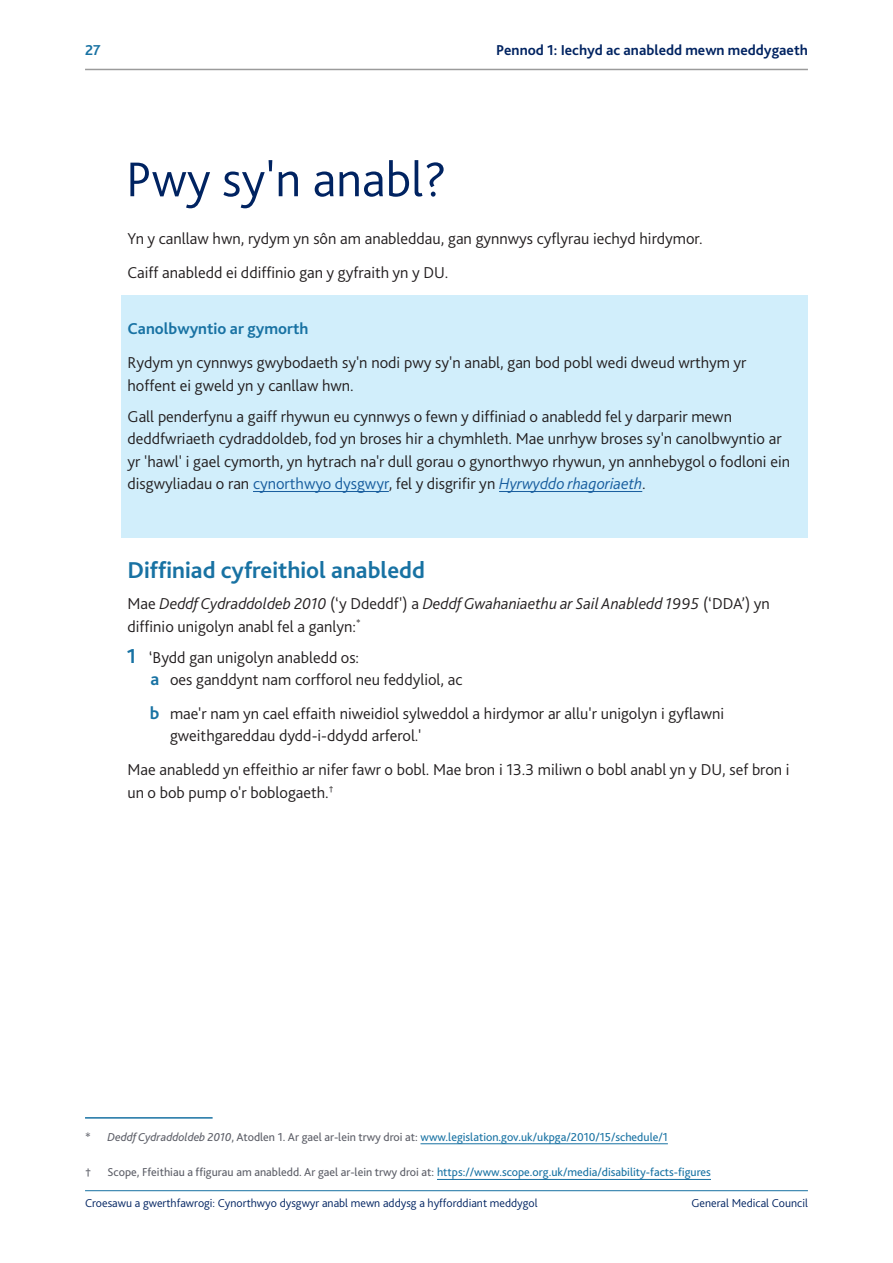
<style>
.page{position:relative;width:893px;height:1263px;background:#fff}
.page>*{position:absolute;margin:0;border:0;box-sizing:border-box;transform-origin:0 0}
.t1{font:300 51px "Bliss 2";color:#002361}
.t2{font:700 24px "Bliss 2";color:#1872a3}
.t3{font:300 16.5px/22.5px "Bliss 2";color:#231f20}
.t4{font:700 16.5px "Bliss 2";color:#1872a3}
.t5{font:700 15px "Bliss 2";color:#002361}
.t6{font:700 15px "Bliss 2";color:#1872a3}
.t7{font:12px "Bliss 2";color:#5d5f68}
.t8{font:12px "Bliss 2";color:#1872a3}
.t9{font:300 12px "Bliss 2";color:#002361}
.s1{color:#175d9e}
.s2{font-style:italic;color:#175d9e}
.s3{font-style:italic}
.s4{font-weight:700;font-size:21px;color:#1872a3}
.s5{font-weight:700;font-size:18px;color:#1872a3}
.s6{color:#5d5f68}
.s7{font-style:italic;color:#5d5f68}
.s8{color:#1872a3}
</style>
<div class="page">
<div style="left:121px;top:295px;width:687px;height:243px;background:#d1eefb"></div>
<hr style="left:85px;top:69px;width:723px;height:1px;background:#9b9b9b">
<hr style="left:85px;top:1190px;width:723px;height:1px;background:#1872a3">
<hr style="left:253px;top:491px;width:136px;height:1px;background:#175d9e">
<hr style="left:499px;top:491px;width:143px;height:1px;background:#175d9e">
<hr style="left:85px;top:1117px;width:128px;height:1px;background:#1872a3">
<hr style="left:420px;top:1143px;width:248px;height:1px;background:#1872a3">
<hr style="left:437px;top:1179px;width:274px;height:1px;background:#1872a3">
<p class="t6" style="left:85px;top:41px;width:17px">27</p>
<p class="t5" style="left:496px;top:41px;width:313px">Pennod 1: Iechyd ac anabledd mewn meddygaeth</p>
<h1 class="t1" style="left:126px;top:148px;width:322px">Pwy sy'n anabl?</h1>
<p class="t3" style="left:128px;top:221px;width:577px;line-height:33.8px">Yn y canllaw hwn, rydym yn sôn am anableddau, gan gynnwys cyflyrau iechyd hirdymor.<br>Caiff anabledd ei ddiffinio gan y gyfraith yn y DU.</p>
<p class="t4" style="left:128px;top:318px;width:182px">Canolbwyntio ar gymorth</p>
<p class="t3" style="left:128px;top:351px;width:620px">Rydym yn cynnwys gwybodaeth sy'n nodi pwy sy'n anabl, gan bod pobl wedi dweud wrthym yr hoffent ei gweld yn y canllaw hwn.</p>
<p class="t3" style="left:128px;top:404px;width:664px">Gall penderfynu a gaiff rhywun eu cynnwys o fewn y diffiniad o anabledd fel y darparir mewn deddfwriaeth cydraddoldeb, fod yn broses hir a chymhleth. Mae unrhyw broses sy'n canolbwyntio ar yr 'hawl' i gael cymorth, yn hytrach na'r dull gorau o gynorthwyo rhywun, yn annhebygol o fodloni ein disgwyliadau o ran <span class="s1">cynorthwyo dysgwyr</span>, fel y disgrifir yn <span class="s2">Hyrwyddo rhagoriaeth</span>.</p>
<h2 class="t2" style="left:128px;top:555px;width:299px">Diffiniad cyfreithiol anabledd</h2>
<p class="t3" style="left:128px;top:592px;width:644px">Mae <span class="s3">Deddf Cydraddoldeb 2010</span> (‘y Ddeddf') a <span class="s3">Deddf Gwahaniaethu ar Sail Anabledd 1995</span> (‘DDA’) yn diffinio unigolyn anabl fel a ganlyn:<sup>*</sup></p>
<p class="t3" style="left:151px;top:645px;width:313px;text-indent:-24px"><span class="s4">1</span> ‘Bydd gan unigolyn anabledd os:<br><span class="s5">a</span> oes ganddynt nam corfforol neu feddyliol, ac</p>
<p class="t3" style="left:170px;top:702px;width:555px;text-indent:-20px"><span class="s5">b</span> mae'r nam yn cael effaith niweidiol sylweddol a hirdymor ar allu'r unigolyn i gyflawni gweithgareddau dydd-i-ddydd arferol.'</p>
<p class="t3" style="left:128px;top:758px;width:664px">Mae anabledd yn effeithio ar nifer fawr o bobl. Mae bron i 13.3 miliwn o bobl anabl yn y DU, sef bron i un o bob pump o'r boblogaeth.<sup>†</sup></p>
<p class="t8" style="left:85px;top:1129px;width:584px"><span class="s6">*</span> <span class="s7">Deddf Cydraddoldeb 2010</span><span class="s6">, Atodlen 1. Ar gael ar-lein trwy droi at:</span> www.legislation.gov.uk/ukpga/2010/15/schedule/1</p>
<p class="t7" style="left:85px;top:1165px;width:8px">†</p>
<p class="t7" style="left:108px;top:1165px;width:605px">Scope, Ffeithiau a ffigurau am anabledd. Ar gael ar-lein trwy droi at: <span class="s8">https://www.scope.org.uk/media/disability-facts-figures</span></p>
<p class="t9" style="left:85px;top:1196px;width:454px">Croesawu a gwerthfawrogi: Cynorthwyo dysgwyr anabl mewn addysg a hyfforddiant meddygol</p>
<p class="t9" style="left:691px;top:1196px;width:118px">General Medical Council</p>
</div>
